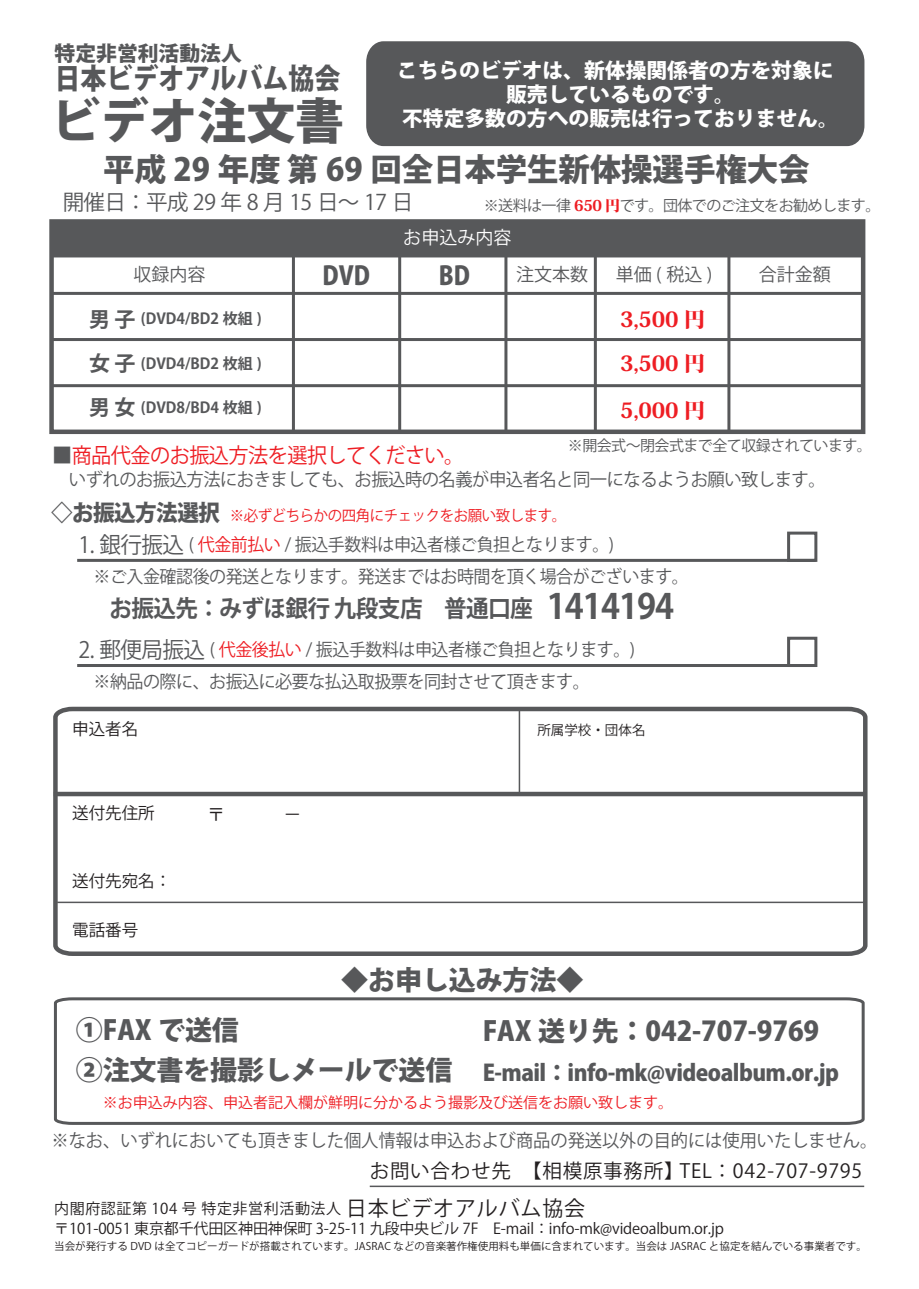
<style>
.page{position:relative;width:919px;height:1289px;background:#fff}
.page>*{position:absolute;margin:0;border:0;box-sizing:border-box;transform-origin:0 0}
.t1{font:800 48.75px "Koz Go Pr 6 N";color:#57585a}
.t2{font:800 31.5px "Koz Go Pr 6 N";letter-spacing:-.005em;color:#57585a}
.t3{font:800 28.65px "Koz Go Pr 6 N";color:#57585a;scale:.91 1}
.t4{font:800 27px "Koz Go Pr 6 N";letter-spacing:-.005em;color:#57585a}
.t5{font:800 25.5px "Koz Go Pr 6 N";color:#57585a;scale:.91 1}
.t6{font:700 23.55px "Koz Go Pr 6 N";letter-spacing:-.03em;color:#57585a;scale:.96 1}
.t7{font:800 22.5px "Koz Go Pr 6 N";letter-spacing:-.025em;color:#57585a}
.t8{font:800 22.5px "Koz Go Pr 6 N";letter-spacing:-.025em;color:#57585a;scale:.96 1}
.t9{font:21.6px "Koz Go Pr 6 N";letter-spacing:-.035em;color:#57585a}
.t10{font:21px "Koz Go Pr 6 N";letter-spacing:-.03em;color:#ee1d23;scale:.96 1}
.t11{font:800 21px "Koz Min Pr 6 N";color:#ee1d23}
.t12{font:800 20.7px/24px "Koz Go Pr 6 N";color:#fff;text-align:center}
.t13{font:800 20.7px "Koz Go Pr 6 N";color:#57585a}
.t14{font:19.5px "Koz Go Pr 6 N";letter-spacing:.04em;color:#231f20}
.t15{font:18px "Koz Go Pr 6 N";letter-spacing:-.005em;color:#57585a;scale:.96 1}
.t16{font:18px "Koz Go Pr 6 N";letter-spacing:-.03em;color:#57585a;scale:.96 1}
.t17{font:18px "Koz Go Pr 6 N";letter-spacing:-.005em;color:#57585a}
.t18{font:18px "Koz Go Pr 6 N";color:#fff}
.t19{font:17.7px/31.8px "Koz Go Pr 6 N";letter-spacing:-.03em;color:#57585a;scale:.96 1}
.t20{font:16.5px "Koz Go Pr 6 N";color:#231f20}
.t21{font:15px/19.6px "Koz Go Pr 6 N";letter-spacing:-.01em;color:#231f20}
.t22{font:15px "Koz Go Pr 6 N";letter-spacing:-.035em;color:#57585a}
.t23{font:700 15px "Koz Go Pr 6 N";color:#57585a}
.t24{font:15px "Koz Go Pr 6 N";color:#ee1d23}
.t25{font:15px "Koz Go Pr 6 N";letter-spacing:-.03em;color:#ee1d23;scale:.96 1}
.t26{font:13.5px "Koz Go Pr 6 N";color:#231f20}
.t27{font:10.5px "Koz Go Pr 6 N";letter-spacing:.005em;color:#231f20}
.s1{font-family:"Koz Min Pr 6 N";font-weight:800;color:#ee1d23}
.s2{font-size:21px}
.s3{color:#57585a}
.s4{font-size:22.5px}
.s5{color:#ee1d23}
.s6{font-size:34.5px}
</style>
<div class="page">
<div style="left:49px;top:219px;width:816px;height:215px;border:4px solid #57585a"></div>
<div style="left:52px;top:221px;width:811px;height:35px;background:#57585a"></div>
<hr style="left:52px;top:292px;width:811px;height:3px;background:#57585a">
<hr style="left:52px;top:338px;width:811px;height:3px;background:#57585a">
<hr style="left:52px;top:384px;width:811px;height:3px;background:#57585a">
<hr style="left:52px;top:430px;width:811px;height:3px;background:#57585a">
<hr style="left:52px;top:254px;width:811px;height:3px;background:#57585a">
<hr style="left:292px;top:243px;width:3px;height:190px;background:#57585a">
<hr style="left:398px;top:243px;width:3px;height:190px;background:#57585a">
<hr style="left:727px;top:243px;width:3px;height:190px;background:#57585a">
<hr style="left:593px;top:243px;width:3px;height:190px;background:#57585a">
<hr style="left:370px;top:1185px;width:494px;height:2px;background:#57585a">
<hr style="left:77px;top:559px;width:738px;height:3px;background:#57585a">
<svg style="left:53px;top:706px;width:815px;height:250px"></svg>
<div style="left:54px;top:791px;width:811px;height:5px;background:#57585a"></div>
<hr style="left:57px;top:901px;width:808px;height:2px;background:#57585a">
<hr style="left:518px;top:709px;width:2px;height:85px;background:#57585a">
<hr style="left:504px;top:256px;width:3px;height:177px;background:#57585a">
<div style="left:366px;top:41px;width:498px;height:105px;background:#57585a"></div>
<svg style="left:53px;top:997px;width:812px;height:128px"></svg>
<div style="left:787px;top:531px;width:30px;height:31px;border:3px solid #57585a"></div>
<hr style="left:77px;top:664px;width:738px;height:3px;background:#57585a">
<div style="left:787px;top:636px;width:30px;height:31px;border:3px solid #57585a"></div>
<p class="t13" style="left:55px;top:42px;width:189px">特定非営利活動法人</p>
<h3 class="t3" style="left:55px;top:62px;width:316px">日本ビデオアルバム協会</h3>
<h1 class="t1" style="left:51px;top:94px;width:294px">ビデオ注文書</h1>
<p class="t12" style="left:397px;top:58px;width:443px">こちらのビデオは、新体操関係者の方を対象に販売しているものです。<br>不特定多数の方への販売は行っておりません。</p>
<h2 class="t2" style="left:103px;top:151px;width:708px">平成 29 年度 第 69 回全日本学生新体操選手権大会</h2>
<p class="t9" style="left:63px;top:190px;width:352px">開催日：平成 29 年 8 月 15 日～ 17 日</p>
<p class="t22" style="left:484px;top:197px;width:398px">※送料は一律 <span class="s1">650 円</span>です。団体でのご注文をお勧めします。</p>
<p class="t18" style="left:403px;top:227px;width:109px">お申込み内容</p>
<h3 class="t5" style="left:322px;top:261px;width:54px">DVD</h3>
<h3 class="t5" style="left:439px;top:261px;width:36px">BD</h3>
<p class="t17" style="left:133px;top:264px;width:73px">収録内容</p>
<p class="t17" style="left:516px;top:264px;width:73px">注文本数</p>
<p class="t23" style="left:89px;top:310px;width:174px"><span class="s2">男 子</span> (DVD4/BD2 枚組 )</p>
<p class="t23" style="left:89px;top:354px;width:174px"><span class="s2">女 子</span> (DVD4/BD2 枚組 )</p>
<p class="t23" style="left:89px;top:399px;width:174px"><span class="s2">男 女</span> (DVD8/BD4 枚組 )</p>
<p class="t17" style="left:615px;top:264px;width:98px">単価(税込)</p>
<p class="t17" style="left:758px;top:264px;width:73px">合計金額</p>
<p class="t11" style="left:620px;top:307px;width:86px">3,500 円</p>
<p class="t11" style="left:620px;top:351px;width:86px">3,500 円</p>
<p class="t11" style="left:620px;top:398px;width:86px">5,000 円</p>
<p class="t22" style="left:568px;top:437px;width:305px">※開会式～閉会式まで全て収録されています。</p>
<p class="t10" style="left:52px;top:443px;width:431px"><span class="s3">■</span>商品代金のお振込方法を選択してください。</p>
<p class="t16" style="left:52px;top:469px;width:807px">　いずれのお振込方法におきましても、お振込時の名義が申込者名と同一になるようお願い致します。</p>
<p class="t8" style="left:51px;top:499px;width:177px">◇お振込方法選択</p>
<p class="t25" style="left:230px;top:506px;width:352px">※必ずどちらかの四角にチェックをお願い致します。</p>
<p class="t19" style="left:93px;top:529px;width:621px;text-indent:-15px"><span class="s4">1. 銀行振込</span> ( <span class="s5">代金前払い</span> / 振込手数料は申込者様ご負担となります。)<br>※ご入金確認後の発送となります。発送まではお時間を頂く場合がございます。</p>
<h3 class="t6" style="left:109px;top:595px;width:589px">お振込先：みずほ銀行 九段支店　普通口座 <span class="s6">1414194</span></h3>
<p class="t19" style="left:78px;top:634px;width:581px"><span class="s4">2. 郵便局振込</span> ( <span class="s5">代金後払い</span> / 振込手数料は申込者様ご負担となります。)</p>
<p class="t19" style="left:93px;top:666px;width:518px">※納品の際に、お振込に必要な払込取扱票を同封させて頂きます。</p>
<p class="t20" style="left:72px;top:719px;width:67px">申込者名</p>
<p class="t26" style="left:537px;top:722px;width:109px">所属学校・団体名</p>
<p class="t20" style="left:72px;top:803px;width:84px">送付先住所</p>
<p class="t20" style="left:72px;top:871px;width:100px">送付先宛名：</p>
<p class="t20" style="left:72px;top:920px;width:67px">電話番号</p>
<h3 class="t4" style="left:341px;top:964px;width:243px">◆お申し込み方法◆</h3>
<h3 class="t4" style="left:76px;top:1014px;width:164px">①FAX で送信</h3>
<h3 class="t4" style="left:482px;top:1016px;width:338px">FAX 送り先：042-707-9769</h3>
<h3 class="t4" style="left:76px;top:1055px;width:378px">②注文書を撮影しメールで送信</h3>
<p class="t24" style="left:103px;top:1094px;width:571px">※お申込み内容、申込者記入欄が鮮明に分かるよう撮影及び送信をお願い致します。</p>
<p class="t7" style="left:482px;top:1059px;width:358px">E-mail：info-mk@videoalbum.or.jp</p>
<p class="t15" style="left:52px;top:1130px;width:861px">※なお、いずれにおいても頂きました個人情報は申込および商品の発送以外の目的には使用いたしません。</p>
<p class="t14" style="left:370px;top:1159px;width:494px">お問い合わせ先　【相模原事務所】TEL：042-707-9795</p>
<p class="t21" style="left:54px;top:1198px;width:671px">内閣府認証第 104 号 特定非営利活動法人 <span class="s2">日本ビデオアルバム協会<br></span>〒101-0051 東京都千代田区神田神保町 3-25-11 九段中央ビル 7F　E-mail：info-mk@videoalbum.or.jp</p>
<p class="t27" style="left:54px;top:1240px;width:814px">当会が発行する DVD は全てコピーガードが搭載されています。JASRAC などの音楽著作権使用料も単価に含まれています。当会は JASRAC と協定を結んでいる事業者です。</p>
</div>
